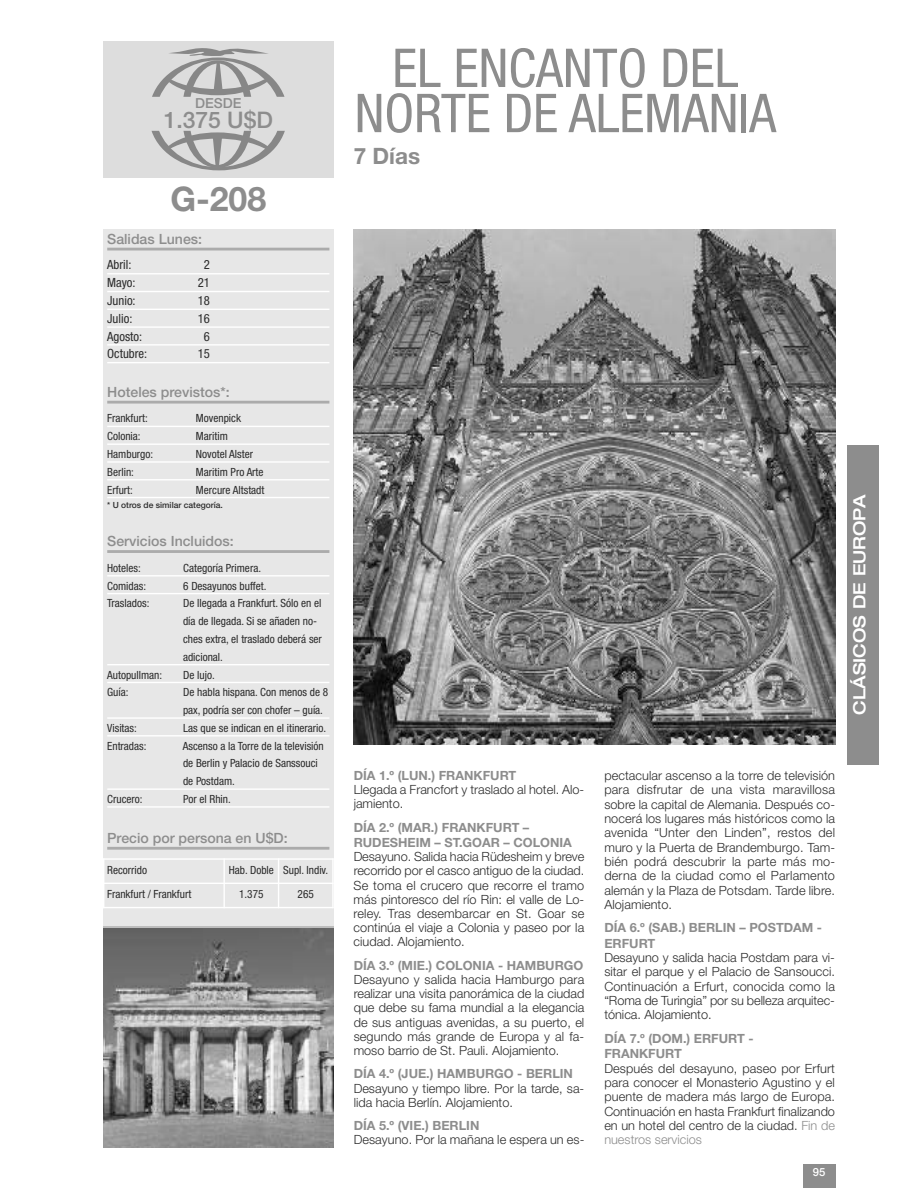
<style>
.page{position:relative;width:918px;height:1188px;background:#fff}
.page>*{position:absolute;margin:0;border:0;box-sizing:border-box;transform-origin:0 0}
.t1{font:condensed 53.55px/45.2px "Helvetica Neue";color:#8d8d8d;text-align:center}
.t2{font:700 33.9px "Helvetica Neue LT Std";color:#8d8d8d}
.t3{font:500 22.8px "Helvetica Neue LT Std";color:#8d8d8d}
.t4{font:700 22.65px "Helvetica Neue LT Std";color:#8d8d8d}
.t5{font:500 expanded 16.95px "Helvetica Neue LT Std";color:#fff}
.t6{font:500 14.1px "Helvetica Neue LT Std";color:#8d8d8d}
.t7{font:500 13.8px "Helvetica Neue LT Std";color:#8d8d8d}
.t8{font:300 12.75px/14.4px "Helvetica Neue LT Std";color:#2b2b2b;text-align:justify}
.t9{font:700 12.75px/15.5px "Helvetica Neue LT Std";color:#8d8d8d}
.t10{font:condensed 12.75px "Helvetica Neue LT Std";color:#2b2b2b}
.t11{font:condensed 11.25px/17.9px "Helvetica Neue LT Std";color:#2b2b2b}
.t12{font:500 11.25px "Helvetica Neue LT Std";color:#fff}
.t13{font:500 8.4px "Helvetica Neue LT Std";color:#2b2b2b}
.s1{color:#8d8d8d}
</style>
<div class="page">
<div style="left:848px;top:445px;width:31px;height:320px;background:#8d8d8d"></div>
<div style="left:803px;top:1164px;width:32px;height:24px;background:#8d8d8d"></div>
<div style="left:103px;top:40px;width:231px;height:139px;background:#ddd"></div>
<svg style="left:152px;top:131px;width:133px;height:39px"></svg>
<svg style="left:152px;top:48px;width:133px;height:49px"></svg>
<div style="left:103px;top:229px;width:231px;height:703px;background:#e7e7e7"></div>
<hr style="left:107px;top:248px;width:222px;height:2px;background:#ababab">
<hr style="left:107px;top:273px;width:222px;height:1px;background:#fff">
<hr style="left:107px;top:291px;width:222px;height:1px;background:#fff">
<hr style="left:107px;top:309px;width:222px;height:1px;background:#fff">
<hr style="left:107px;top:326px;width:222px;height:2px;background:#fff">
<hr style="left:107px;top:344px;width:222px;height:2px;background:#fff">
<hr style="left:107px;top:362px;width:222px;height:1px;background:#fff">
<hr style="left:107px;top:401px;width:222px;height:3px;background:#ababab">
<hr style="left:107px;top:426px;width:222px;height:1px;background:#fff">
<hr style="left:107px;top:443px;width:222px;height:2px;background:#fff">
<hr style="left:107px;top:461px;width:222px;height:2px;background:#fff">
<hr style="left:107px;top:479px;width:222px;height:1px;background:#fff">
<hr style="left:107px;top:497px;width:222px;height:1px;background:#fff">
<hr style="left:107px;top:550px;width:222px;height:3px;background:#ababab">
<hr style="left:107px;top:575px;width:222px;height:2px;background:#fff">
<hr style="left:107px;top:593px;width:222px;height:1px;background:#fff">
<hr style="left:107px;top:664px;width:222px;height:1px;background:#fff">
<hr style="left:107px;top:682px;width:222px;height:1px;background:#fff">
<hr style="left:107px;top:717px;width:222px;height:2px;background:#fff">
<hr style="left:107px;top:735px;width:222px;height:2px;background:#fff">
<hr style="left:107px;top:788px;width:222px;height:2px;background:#fff">
<hr style="left:107px;top:806px;width:222px;height:2px;background:#fff">
<hr style="left:107px;top:847px;width:222px;height:3px;background:#ababab">
<img style="left:354px;top:229px;width:481px;height:516px">
<img style="left:103px;top:928px;width:231px;height:220px">
<hr style="left:103px;top:858px;width:1px;height:50px;background:#fff">
<hr style="left:223px;top:858px;width:2px;height:50px;background:#fff">
<hr style="left:278px;top:858px;width:1px;height:50px;background:#fff">
<hr style="left:332px;top:858px;width:2px;height:50px;background:#fff">
<hr style="left:103px;top:858px;width:231px;height:2px;background:#fff">
<hr style="left:103px;top:883px;width:231px;height:1px;background:#fff">
<hr style="left:103px;top:907px;width:231px;height:1px;background:#fff">
<p class="t7" style="left:195px;top:98px;width:48px">DESDE</p>
<h3 class="t3" style="left:164px;top:111px;width:111px">1.375 U$D</h3>
<h2 class="t2" style="left:170px;top:180px;width:97px">G-208</h2>
<p class="t6" style="left:107px;top:233px;width:96px">Salidas Lunes:</p>
<p class="t10" style="left:107px;top:260px;width:26px">Abril:</p>
<p class="t10" style="left:204px;top:260px;width:8px">2</p>
<p class="t10" style="left:107px;top:278px;width:30px">Mayo:</p>
<p class="t10" style="left:198px;top:278px;width:14px">21</p>
<p class="t10" style="left:107px;top:296px;width:30px">Junio:</p>
<p class="t10" style="left:198px;top:296px;width:14px">18</p>
<p class="t10" style="left:107px;top:314px;width:27px">Julio:</p>
<p class="t10" style="left:198px;top:314px;width:14px">16</p>
<p class="t10" style="left:107px;top:331px;width:37px">Agosto:</p>
<p class="t10" style="left:204px;top:331px;width:8px">6</p>
<p class="t10" style="left:107px;top:349px;width:41px">Octubre:</p>
<p class="t10" style="left:198px;top:349px;width:14px">15</p>
<p class="t6" style="left:107px;top:387px;width:124px">Hoteles previstos*:</p>
<p class="t11" style="left:107px;top:410px;width:42px">Frankfurt:</p>
<p class="t11" style="left:196px;top:410px;width:47px">Movenpick</p>
<p class="t11" style="left:107px;top:428px;width:35px">Colonia:</p>
<p class="t11" style="left:196px;top:428px;width:33px">Maritim</p>
<p class="t11" style="left:107px;top:446px;width:47px">Hamburgo:</p>
<p class="t11" style="left:196px;top:446px;width:59px">Novotel Alster</p>
<p class="t11" style="left:107px;top:464px;width:28px">Berlin:</p>
<p class="t11" style="left:196px;top:464px;width:69px">Maritim Pro Arte</p>
<p class="t11" style="left:107px;top:482px;width:27px">Erfurt:</p>
<p class="t11" style="left:196px;top:482px;width:70px">Mercure Altstadt</p>
<p class="t13" style="left:107px;top:502px;width:117px">* U otros de similar categoría.</p>
<p class="t6" style="left:107px;top:536px;width:128px">Servicios Incluidos:</p>
<p class="t11" style="left:107px;top:560px;width:35px">Hoteles:</p>
<p class="t11" style="left:183px;top:560px;width:79px">Categoría Primera.</p>
<p class="t11" style="left:107px;top:578px;width:40px">Comidas:</p>
<p class="t11" style="left:183px;top:578px;width:85px">6 Desayunos buffet.</p>
<p class="t11" style="left:107px;top:595px;width:44px">Traslados:</p>
<p class="t11" style="left:183px;top:595px;width:140px">De llegada a Frankfurt. Sólo en el día de llegada. Si se añaden no&shy;ches extra, el traslado deberá ser adicional.</p>
<p class="t11" style="left:107px;top:667px;width:56px">Autopullman:</p>
<p class="t11" style="left:183px;top:667px;width:33px">De lujo.</p>
<p class="t11" style="left:107px;top:684px;width:23px">Guía:</p>
<p class="t11" style="left:183px;top:684px;width:147px">De habla hispana. Con menos de 8 pax, podría ser con chofer – guía.</p>
<p class="t11" style="left:107px;top:720px;width:31px">Visitas:</p>
<p class="t11" style="left:183px;top:720px;width:145px">Las que se indican en el itinerario.</p>
<p class="t11" style="left:107px;top:738px;width:41px">Entradas:</p>
<p class="t11" style="left:183px;top:738px;width:142px">Ascenso a la Torre de la televisión de Berlin y Palacio de Sanssouci de Postdam.</p>
<p class="t11" style="left:107px;top:791px;width:37px">Crucero:</p>
<p class="t11" style="left:183px;top:791px;width:49px">Por el Rhin.</p>
<p class="t6" style="left:107px;top:833px;width:182px">Precio por persona en U$D:</p>
<p class="t11" style="left:107px;top:862px;width:41px">Recorrido</p>
<p class="t11" style="left:229px;top:862px;width:101px">Hab. Doble Supl. Indiv.</p>
<p class="t11" style="left:107px;top:886px;width:86px">Frankfurt / Frankfurt</p>
<p class="t11" style="left:239px;top:886px;width:26px">1.375</p>
<p class="t11" style="left:298px;top:886px;width:18px">265</p>
<h1 class="t1" style="left:355px;top:50px;width:423px">EL ENCANTO DEL<br>NORTE DE ALEMANIA</h1>
<h3 class="t4" style="left:354px;top:143px;width:68px">7 Días</h3>
<h3 class="t5" style="left:850px;top:715px;width:222px;rotate:-90deg">CLÁSICOS DE EUROPA</h3>
<p class="t9" style="left:354px;top:768px;width:164px">DÍA 1.º (LUN.) FRANKFURT</p>
<p class="t8" style="left:354px;top:784px;width:232px">Llegada a Francfort y traslado al hotel. Alo&shy;jamiento.</p>
<p class="t9" style="left:354px;top:820px;width:220px">DÍA 2.º (MAR.) FRANKFURT –<br>RUDESHEIM – ST.GOAR – COLONIA</p>
<p class="t8" style="left:354px;top:851px;width:232px">Desayuno. Salida hacia Rüdesheim y breve recorrido por el casco antiguo de la ciudad.<br>Se toma el crucero que recorre el tramo más pintoresco del río Rin: el valle de Lo&shy;reley. Tras desembarcar en St. Goar se continúa el viaje a Colonia y paseo por la ciudad. Alojamiento.</p>
<p class="t9" style="left:354px;top:958px;width:231px">DÍA 3.º (MIE.) COLONIA - HAMBURGO</p>
<p class="t8" style="left:354px;top:973px;width:232px">Desayuno y salida hacia Hamburgo para realizar una visita panorámica de la ciudad que debe su fama mundial a la elegancia de sus antiguas avenidas, a su puerto, el segundo más grande de Europa y al fa&shy;moso barrio de St. Pauli. Alojamiento.</p>
<p class="t9" style="left:354px;top:1066px;width:221px">DÍA 4.º (JUE.) HAMBURGO - BERLIN</p>
<p class="t8" style="left:354px;top:1082px;width:232px">Desayuno y tiempo libre. Por la tarde, sa&shy;lida hacia Berlín. Alojamiento.</p>
<p class="t9" style="left:354px;top:1118px;width:127px">DÍA 5.º (VIE.) BERLIN</p>
<p class="t8" style="left:354px;top:1134px;width:232px">Desayuno. Por la mañana le espera un es-</p>
<p class="t8" style="left:604px;top:769px;width:232px">pectacular ascenso a la torre de televisión para disfrutar de una vista maravillosa sobre la capital de Alemania. Después co&shy;nocerá los lugares más históricos como la avenida “Unter den Linden”, restos del muro y la Puerta de Brandemburgo. Tam&shy;bién podrá descubrir la parte más mo&shy;derna de la ciudad como el Parlamento alemán y la Plaza de Potsdam. Tarde libre.<br>Alojamiento.</p>
<p class="t9" style="left:604px;top:920px;width:219px">DÍA 6.º (SAB.) BERLIN – POSTDAM -<br>ERFURT</p>
<p class="t8" style="left:604px;top:951px;width:232px">Desayuno y salida hacia Postdam para vi&shy;sitar el parque y el Palacio de Sansoucci.<br>Continuación a Erfurt, conocida como la “Roma de Turingia” por su belleza arquitec&shy;tónica. Alojamiento.</p>
<p class="t9" style="left:604px;top:1031px;width:151px">DÍA 7.º (DOM.) ERFURT -<br>FRANKFURT</p>
<p class="t8" style="left:604px;top:1062px;width:232px">Después del desayuno, paseo por Erfurt para conocer el Monasterio Agustino y el puente de madera más largo de Europa.<br>Continuación en hasta Frankfurt finalizando en un hotel del centro de la ciudad. <span class="s1">Fin de nuestros servicios</span></p>
<p class="t12" style="left:813px;top:1168px;width:14px">95</p>
</div>
